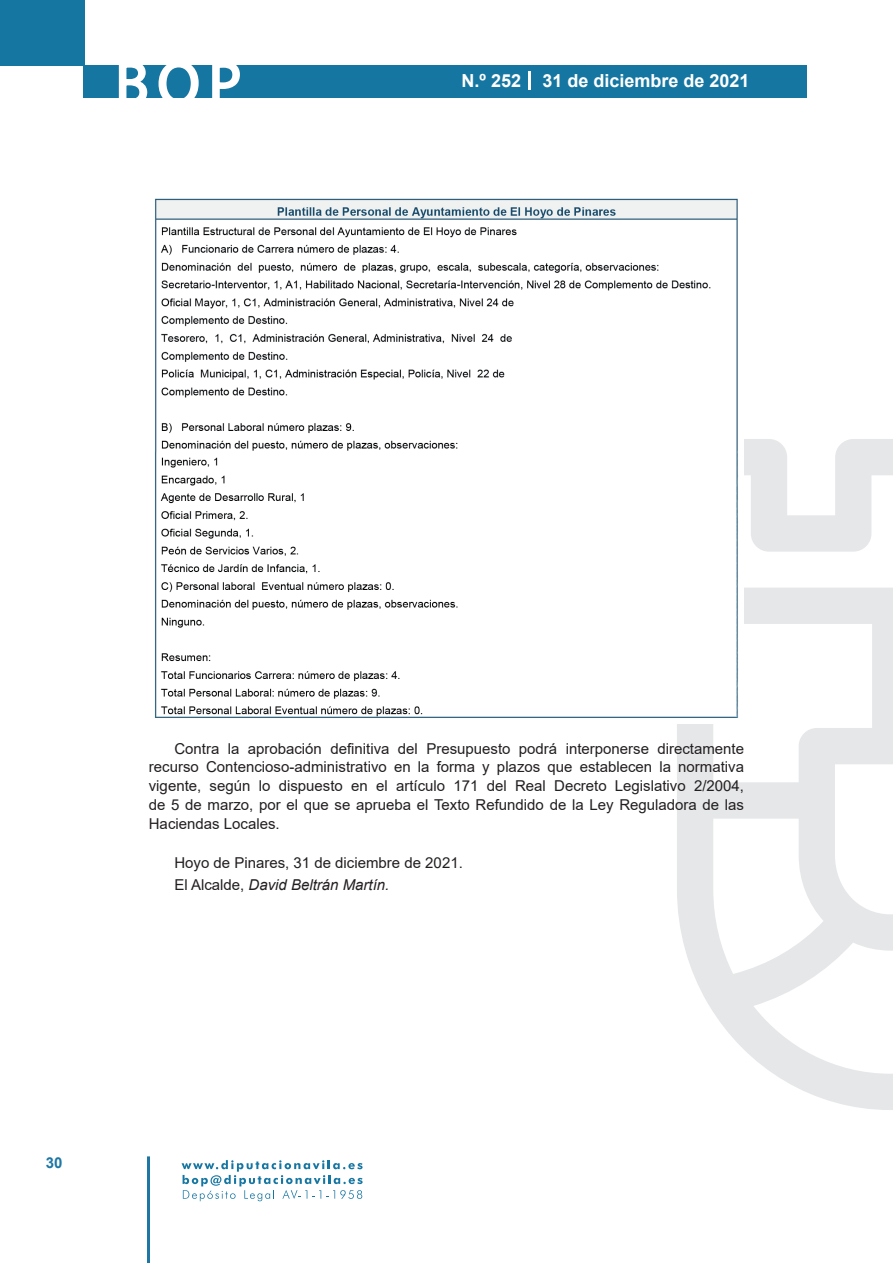
<style>
.page{position:relative;width:893px;height:1263px;background:#fff}
.page>*{position:absolute;margin:0;border:0;box-sizing:border-box;transform-origin:0 0}
.t1{font:500 61.5px "Avant Garde";color:#fff}
.t2{font:700 18px "Arial";color:#fff}
.t3{font:15px/18.8px "Arial";color:#231f20;text-align:justify}
.t4{font:700 15px "Arial";color:#1d76a4}
.s1{font-style:italic}
</style>
<div class="page">
<div style="left:0;top:0;width:85px;height:65px;background:#1676a2"></div>
<div style="left:84px;top:65px;width:723px;height:33px;background:#1676a2"></div>
<svg style="left:118px;top:65px;width:30px;height:33px"></svg>
<svg style="left:158px;top:65px;width:41px;height:33px"></svg>
<svg style="left:212px;top:65px;width:28px;height:33px"></svg>
<svg style="left:182px;top:1160px;width:181px;height:41px"></svg>
<hr style="left:147px;top:1156px;width:3px;height:107px;background:#1d76a4">
<svg style="left:529px;top:71px;width:2px;height:19px"></svg>
<svg style="left:677px;top:439px;width:216px;height:671px"></svg>
<img style="left:154px;top:198px;width:589px;height:526px">
<h1 class="t1" style="left:115px;top:46px;width:128px">BOP</h1>
<p class="t2" style="left:462px;top:68px;width:289px">N.º 252 31 de diciembre de 2021</p>
<p class="t3" style="left:149px;top:739px;width:597px;text-indent:26px">Contra la aprobación definitiva del Presupuesto podrá interponerse directamente recurso Contencioso-administrativo en la forma y plazos que establecen la normativa vigente, según lo dispuesto en el artículo 171 del Real Decreto Legislativo 2/2004, de 5 de marzo, por el que se aprueba el Texto Refundido de la Ley Reguladora de las Haciendas Locales.</p>
<p class="t3" style="left:174px;top:851px;width:290px;line-height:22.2px">Hoyo de Pinares, 31 de diciembre de 2021.<br>El Alcalde, <span class="s1">David Beltrán Martín.</span></p>
<p class="t4" style="left:46px;top:1152px;width:18px">30</p>
</div>
